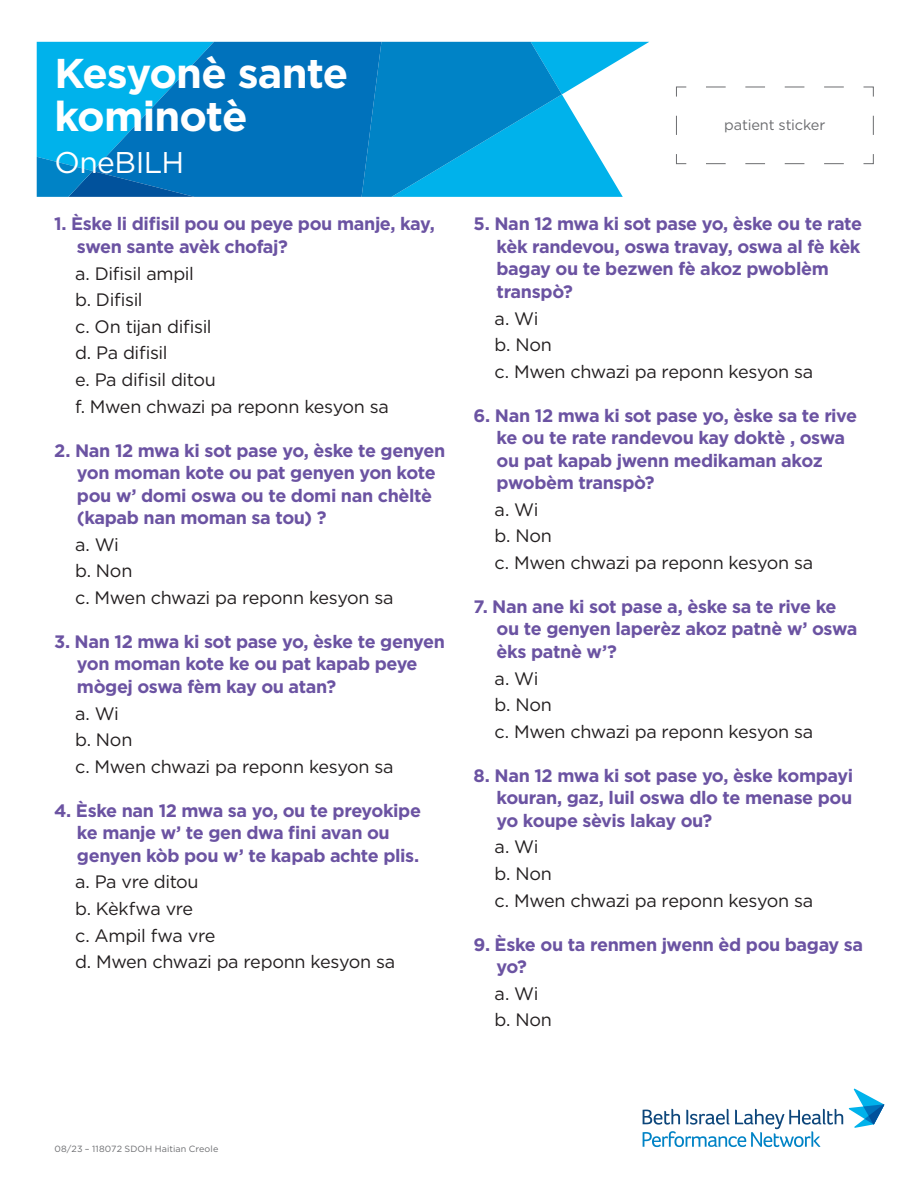
<style>
.page{position:relative;width:918px;height:1188px;background:#fff}
.page>*{position:absolute;margin:0;border:0;box-sizing:border-box;transform-origin:0 0}
.t1{font:700 41.7px/43.5px "Gotham";letter-spacing:-.025em;color:#fff}
.t2{font:30px "Gotham";letter-spacing:-.015em;color:#fff}
.t3{font:700 18px/22.5px "Gotham";letter-spacing:-.025em;color:#6b53a2}
.t4{font:18px/26.7px "Gotham";letter-spacing:-.02em;color:#231f20}
.t5{font:14.55px "Gotham";letter-spacing:-.01em;color:#6c6d70}
.t6{font:9px "Gotham";letter-spacing:.015em;color:#6c6d70}
</style>
<div class="page">
<svg style="left:381px;top:42px;width:268px;height:155px"></svg>
<div style="left:214px;top:42px;width:167px;height:155px;background:#0072bc"></div>
<svg style="left:37px;top:42px;width:177px;height:155px;background:#0093d4"></svg>
<svg style="left:849px;top:1089px;width:35px;height:39px"></svg>
<svg style="left:643px;top:1109px;width:200px;height:38px"></svg>
<svg style="left:676px;top:86px;width:198px;height:78px"></svg>
<h1 class="t1" style="left:54px;top:51px;width:295px">Kesyonè sante kominotè</h1>
<h2 class="t2" style="left:54px;top:143px;width:131px">OneBILH</h2>
<p class="t3" style="left:77px;top:213px;width:359px;text-indent:-23px">1. Èske li difisil pou ou peye pou manje, kay, swen sante avèk chofaj?</p>
<p class="t4" style="left:75px;top:259px;width:316px">a. Difisil ampil<br>b. Difisil<br>c. On tijan difisil<br>d. Pa difisil<br>e. Pa difisil ditou<br>f. Mwen chwazi pa reponn kesyon sa</p>
<p class="t3" style="left:77px;top:439px;width:370px;text-indent:-23px">2. Nan 12 mwa ki sot pase yo, èske te genyen yon moman kote ou pat genyen yon kote pou w’ domi oswa ou te domi nan chèltè (kapab nan moman sa tou) ?</p>
<p class="t4" style="left:75px;top:531px;width:320px">a. Wi<br>b. Non<br>c. Mwen chwazi pa reponn kesyon sa</p>
<p class="t3" style="left:77px;top:630px;width:369px;text-indent:-23px">3. Nan 12 mwa ki sot pase yo, èske te genyen yon moman kote ke ou pat kapab peye mògej oswa fèm kay ou atan?</p>
<p class="t4" style="left:75px;top:699px;width:320px">a. Wi<br>b. Non<br>c. Mwen chwazi pa reponn kesyon sa</p>
<p class="t3" style="left:77px;top:799px;width:346px;text-indent:-23px">4. Èske nan 12 mwa sa yo, ou te preyokipe ke manje w’ te gen dwa fini avan ou genyen kòb pou w’ te kapab achte plis.</p>
<p class="t4" style="left:75px;top:868px;width:322px">a. Pa vre ditou<br>b. Kèkfwa vre<br>c. Ampil fwa vre<br>d. Mwen chwazi pa reponn kesyon sa</p>
<p class="t5" style="left:724px;top:115px;width:103px">patient sticker</p>
<p class="t3" style="left:497px;top:213px;width:367px;text-indent:-23px">5. Nan 12 mwa ki sot pase yo, èske ou te rate kèk randevou, oswa travay, oswa al fè kèk bagay ou te bezwen fè akoz pwoblèm transpò?</p>
<p class="t4" style="left:495px;top:304px;width:320px">a. Wi<br>b. Non<br>c. Mwen chwazi pa reponn kesyon sa</p>
<p class="t3" style="left:497px;top:404px;width:362px;text-indent:-23px">6. Nan 12 mwa ki sot pase yo, èske sa te rive ke ou te rate randevou kay doktè , oswa ou pat kapab jwenn medikaman akoz pwobèm transpò?</p>
<p class="t4" style="left:495px;top:496px;width:320px">a. Wi<br>b. Non<br>c. Mwen chwazi pa reponn kesyon sa</p>
<p class="t3" style="left:497px;top:595px;width:363px;text-indent:-23px">7. Nan ane ki sot pase a, èske sa te rive ke ou te genyen laperèz akoz patnè w’ oswa èks patnè w’?</p>
<p class="t4" style="left:495px;top:665px;width:320px">a. Wi<br>b. Non<br>c. Mwen chwazi pa reponn kesyon sa</p>
<p class="t3" style="left:497px;top:764px;width:358px;text-align:justify;text-indent:-23px">8. Nan 12 mwa ki sot pase yo, èske kompayi kouran, gaz, luil oswa dlo te menase pou yo koupe sèvis lakay ou?</p>
<p class="t4" style="left:495px;top:833px;width:320px">a. Wi<br>b. Non<br>c. Mwen chwazi pa reponn kesyon sa</p>
<p class="t3" style="left:497px;top:933px;width:368px;text-indent:-23px">9. Èske ou ta renmen jwenn èd pou bagay sa yo?</p>
<p class="t4" style="left:495px;top:980px;width:59px">a. Wi b. Non</p>
<p class="t6" style="left:54px;top:1143px;width:165px">08/23 – 118072 SDOH Haitian Creole</p>
</div>
